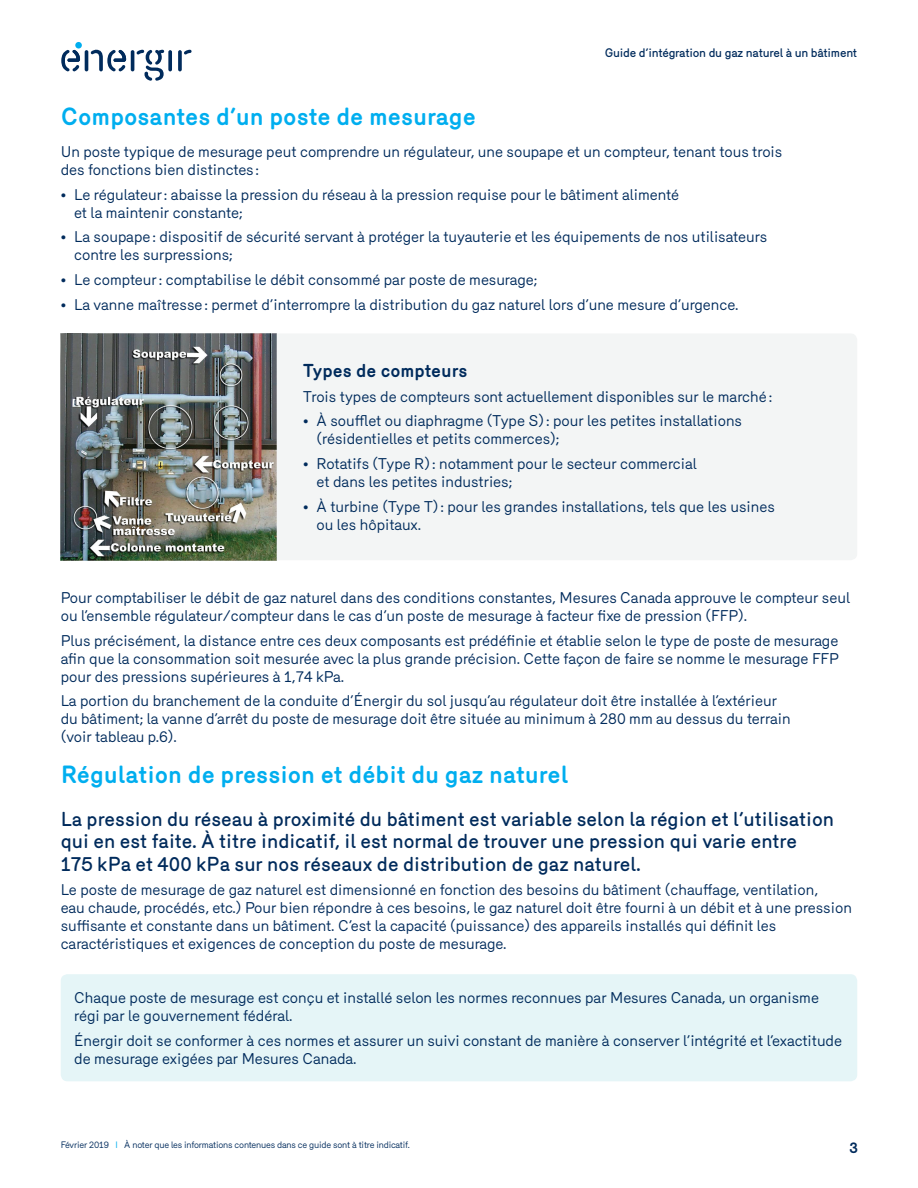
<style>
.page{position:relative;width:918px;height:1188px;background:#fff}
.page>*{position:absolute;margin:0;border:0;box-sizing:border-box;transform-origin:0 0}
.t1{font:700 24px "Merkury";color:#00aeef}
.t2{font:500 19.5px/22.5px "Merkury";color:#002b5c}
.t3{font:700 18px "Merkury";color:#002b5c}
.t4{font:15px/18px "Merkury";color:#002b5c}
.t5{font:700 15px "Merkury";color:#002b5c}
.t6{font:500 12px "Merkury";letter-spacing:-.02em;color:#002b5c}
.t7{font:9px "Merkury";letter-spacing:-.02em;color:#002b5c}
.s1{color:#00aeef}
</style>
<div class="page">
<div style="left:75px;top:42px;width:7px;height:7px;background:#00aeef;border-radius:50%"></div>
<hr style="left:85px;top:50px;width:3px;height:21px;background:#002b5c;border-radius:2px">
<svg style="left:168px;top:50px;width:4px;height:21px"></svg>
<svg style="left:61px;top:50px;width:19px;height:22px"></svg>
<svg style="left:91px;top:50px;width:35px;height:22px"></svg>
<hr style="left:131px;top:50px;width:3px;height:21px;background:#002b5c;border-radius:2px">
<svg style="left:136px;top:50px;width:29px;height:31px"></svg>
<svg style="left:178px;top:50px;width:4px;height:21px"></svg>
<svg style="left:184px;top:50px;width:8px;height:5px"></svg>
<div style="left:276px;top:333px;width:581px;height:227px;background:#f3f5f5"></div>
<img style="left:61px;top:333px;width:215px;height:227px">
<div style="left:61px;top:974px;width:796px;height:107px;background:#e5f5f7;border-radius:7px"></div>
<p class="t6" style="left:605px;top:44px;width:254px">Guide d’intégration du gaz naturel à un bâtiment</p>
<h1 class="t1" style="left:61px;top:99px;width:417px">Composantes d’un poste de mesurage</h1>
<p class="t4" style="left:61px;top:141px;width:723px">Un poste typique de mesurage peut comprendre un régulateur, une soupape et un compteur, tenant tous trois des fonctions bien distinctes :</p>
<p class="t4" style="left:74px;top:184px;width:606px;text-indent:-14px">• Le régulateur: abaisse la pression du réseau à la pression requise pour le bâtiment alimenté et la maintenir constante;</p>
<p class="t4" style="left:74px;top:227px;width:695px;text-indent:-14px">• La soupape: dispositif de sécurité servant à protéger la tuyauterie et les équipements de nos utilisateurs contre les surpressions;</p>
<p class="t4" style="left:61px;top:270px;width:478px">• Le compteur: comptabilise le débit consommé par poste de mesurage;</p>
<p class="t4" style="left:61px;top:294px;width:679px">• La vanne maîtresse: permet d’interrompre la distribution du gaz naturel lors d’une mesure d’urgence.</p>
<p class="t3" style="left:303px;top:357px;width:166px">Types de compteurs</p>
<p class="t4" style="left:303px;top:386px;width:471px">Trois types de compteurs sont actuellement disponibles sur le marché:</p>
<p class="t4" style="left:317px;top:411px;width:427px;text-indent:-14px">• À soufflet ou diaphragme (Type S): pour les petites installations (résidentielles et petits commerces);</p>
<p class="t4" style="left:317px;top:453px;width:382px;text-indent:-14px">• Rotatifs (Type R): notamment pour le secteur commercial et dans les petites industries;</p>
<p class="t4" style="left:317px;top:496px;width:460px;text-indent:-14px">• À turbine (Type T): pour les grandes installations, tels que les usines ou les hôpitaux.</p>
<p class="t4" style="left:61px;top:587px;width:791px">Pour comptabiliser le débit de gaz naturel dans des conditions constantes, Mesures Canada approuve le compteur seul ou l’ensemble régulateur/compteur dans le cas d’un poste de mesurage à facteur fixe de pression (FFP).</p>
<p class="t4" style="left:61px;top:630px;width:780px;text-align:justify">Plus précisément, la distance entre ces deux composants est prédéfinie et établie selon le type de poste de mesurage afin que la consommation soit mesurée avec la plus grande précision. Cette façon de faire se nomme le mesurage FFP pour des pressions supérieures à 1,74 kPa.</p>
<p class="t4" style="left:61px;top:691px;width:732px">La portion du branchement de la conduite d’Énergir du sol jusqu’au régulateur doit être installée à l’extérieur du bâtiment; la vanne d’arrêt du poste de mesurage doit être située au minimum à 280 mm au dessus du terrain (voir tableau p.6).</p>
<h1 class="t1" style="left:61px;top:757px;width:509px">Régulation de pression et débit du gaz naturel</h1>
<p class="t2" style="left:61px;top:806px;width:775px">La pression du réseau à proximité du bâtiment est variable selon la région et l’utilisation qui en est faite. À titre indicatif, il est normal de trouver une pression qui varie entre<br>175 kPa et 400 kPa sur nos réseaux de distribution de gaz naturel.</p>
<p class="t4" style="left:61px;top:880px;width:793px">Le poste de mesurage de gaz naturel est dimensionné en fonction des besoins du bâtiment (chauffage, ventilation,<br>eau chaude, procédés, etc.) Pour bien répondre à ces besoins, le gaz naturel doit être fourni à un débit et à une pression suffisante et constante dans un bâtiment. C’est la capacité (puissance) des appareils installés qui définit les caractéristiques et exigences de conception du poste de mesurage.</p>
<p class="t4" style="left:74px;top:987px;width:746px">Chaque poste de mesurage est conçu et installé selon les normes reconnues par Mesures Canada, un organisme régi par le gouvernement fédéral.</p>
<p class="t4" style="left:74px;top:1030px;width:769px">Énergir doit se conformer à ces normes et assurer un suivi constant de manière à conserver l’intégrité et l’exactitude de mesurage exigées par Mesures Canada.</p>
<p class="t7" style="left:61px;top:1138px;width:351px">Février 2019 <span class="s1">I</span> À noter que les informations contenues dans ce guide sont à titre indicatif.</p>
<p class="t5" style="left:850px;top:1136px;width:10px">3</p>
</div>
